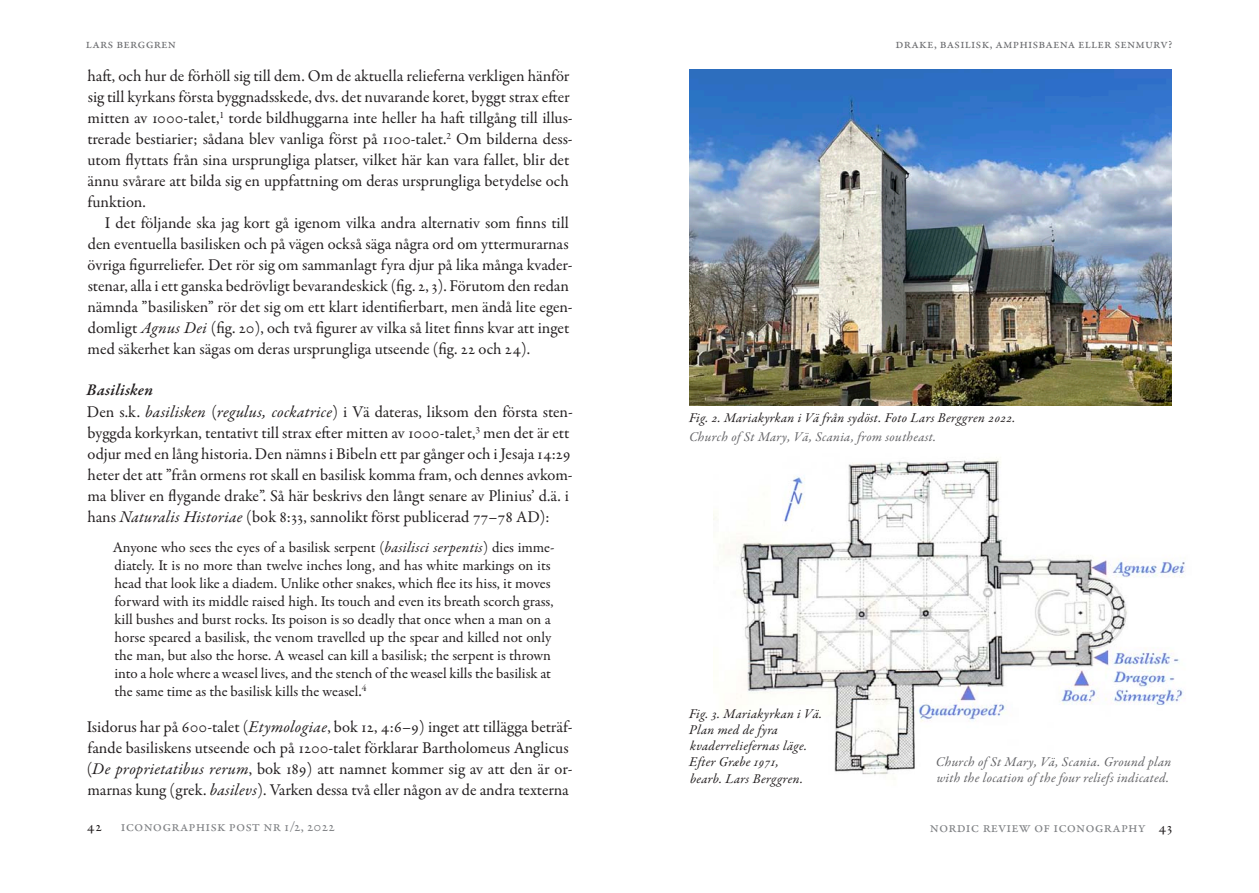
<style>
.page{position:relative;width:1259px;height:893px;background:#fff}
.page>*{position:absolute;margin:0;border:0;box-sizing:border-box;transform-origin:0 0}
.Brödtext_indrag{font:16.5px/21px "Garamond Premr Pro";letter-spacing:-.005em;color:#231f20}
.Brödtext{font:16.5px/21px "Garamond Premr Pro";letter-spacing:-.005em;color:#231f20}
.Brödtext-2{font:italic 600 16.5px "Garamond Premr Pro";letter-spacing:.02em;color:#231f20}
.Citat{font:15px/18px "Garamond Premr Pro";color:#231f20}
.t1{font:15px "Garamond Premr Pro";letter-spacing:.01em;color:#808285}
.Bildtext{font:italic 13.5px/16.2px "Garamond Premr Pro";letter-spacing:.025em;color:#231f20}
.Captions_in_English{font:italic 13.5px/16.2px "Garamond Premr Pro";letter-spacing:.02em;color:#636366}
.Brödtext_utan_indrag{font:13.5px "Garamond Premr Pro";letter-spacing:.01em;color:#6c6d70}
.s1{font-style:italic}
.s2{font-size:16.5px}
.s3{color:#231f20}
</style>
<div class="page">
<img style="left:714px;top:457px;width:471px;height:318px">
<img style="left:689px;top:69px;width:483px;height:336px">
<p class="Brödtext_utan_indrag" style="left:86px;top:35px;width:92px">lars berggren</p>
<p class="Brödtext_indrag" style="left:87px;top:66px;width:487px">haft, och hur de förhöll sig till dem. Om de aktuella relieferna verkligen hänför sig till kyrkans första byggnadsskede, dvs. det nuvarande koret, byggt strax efter mitten av 1000-talet,<sup>1</sup> torde bildhuggarna inte heller ha haft tillgång till illus&shy;trerade bestiarier; sådana blev vanliga först på 1100-talet.<sup>2</sup> Om bilderna dess&shy;utom flyttats från sina ursprungliga platser, vilket här kan vara fallet, blir det ännu svårare att bilda sig en uppfattning om deras ursprungliga betydelse och funktion.</p>
<p class="Brödtext_indrag" style="left:87px;top:213px;width:487px;text-indent:17px">I det följande ska jag kort gå igenom vilka andra alternativ som finns till den eventuella basilisken och på vägen också säga några ord om yttermurarnas övriga figurreliefer. Det rör sig om sammanlagt fyra djur på lika många kvader&shy;stenar, alla i ett ganska bedrövligt bevarandeskick (fig. 2, 3). Förutom den redan nämnda ”basilisken” rör det sig om ett klart identifierbart, men ändå lite egen&shy;domligt <span class="s1">Agnus Dei</span> (fig. 20), och två figurer av vilka så litet finns kvar att inget med säkerhet kan sägas om deras ursprungliga utseende (fig. 22 och 24).</p>
<p class="Brödtext-2" style="left:87px;top:379px;width:68px">Basilisken</p>
<p class="Brödtext" style="left:87px;top:402px;width:487px">Den s.k. <span class="s1">basilisken</span> (<span class="s1">regulus, cockatrice</span>) i Vä dateras, liksom den första sten&shy;byggda korkyrkan, tentativt till strax efter mitten av 1000-talet,<sup>3</sup> men det är ett odjur med en lång historia. Den nämns i Bibeln ett par gånger och i Jesaja 14:29 heter det att ”från ormens rot skall en basilisk komma fram, och dennes avkom&shy;ma bliver en flygande drake”. Så här beskrivs den långt senare av Plinius’ d.ä. i hans <span class="s1">Naturalis Historiae</span> (bok 8:33, sannolikt först publicerad 77–78 AD):</p>
<p class="Citat" style="left:113px;top:539px;width:443px">Anyone who sees the eyes of a basilisk serpent (<span class="s1">basilisci serpentis</span>) dies imme&shy;diately. It is no more than twelve inches long, and has white markings on its head that look like a diadem. Unlike other snakes, which flee its hiss, it moves forward with its middle raised high. Its touch and even its breath scorch grass, kill bushes and burst rocks. Its poison is so deadly that once when a man on a horse speared a basilisk, the venom travelled up the spear and killed not only the man, but also the horse. A weasel can kill a basilisk; the serpent is thrown into a hole where a weasel lives, and the stench of the weasel kills the basilisk at the same time as the basilisk kills the weasel<span class="s2">.</span><sup>4</sup></p>
<p class="Brödtext" style="left:87px;top:717px;width:487px">Isidorus har på 600-talet (<span class="s1">Etymologiae</span>, bok 12, 4:6–9) inget att tillägga beträf&shy;fande basiliskens utseende och på 1200-talet förklarar Bartholomeus Anglicus (<span class="s1">De proprietatibus rerum</span>, bok 189) att namnet kommer sig av att den är or&shy;marnas kung (grek. <span class="s1">basilevs</span>). Varken dessa två eller någon av de andra texterna</p>
<p class="Citat" style="left:87px;top:817px;width:17px">42</p>
<p class="t1" style="left:121px;top:817px;width:216px">iconographisk post nr 1/2, 2022</p>
<p class="Brödtext_utan_indrag" style="left:895px;top:36px;width:278px">drake, basilisk, amphisbaena eller senmurv?</p>
<p class="Bildtext" style="left:689px;top:410px;width:328px">Fig. 2. Mariakyrkan i Vä från sydöst. Foto Lars Berggren 2022.</p>
<p class="Captions_in_English" style="left:689px;top:430px;width:249px">Church of St Mary, Vä, Scania, from southeast.</p>
<p class="Bildtext" style="left:689px;top:706px;width:135px">Fig. 3. Mariakyrkan i Vä.<br>Plan med de fyra</p>
<p class="Bildtext" style="left:690px;top:739px;width:118px">kvaderreliefernas läge.</p>
<p class="Bildtext" style="left:689px;top:755px;width:91px">Efter Græbe 1971,</p>
<p class="Bildtext" style="left:690px;top:771px;width:115px">bearb. Lars Berggren.</p>
<p class="Captions_in_English" style="left:936px;top:754px;width:237px">Church of St Mary, Vä, Scania. Ground plan with the location of the four reliefs indicated.</p>
<p class="t1" style="left:930px;top:818px;width:244px">nordic review of iconography <span class="s3">43</span></p>
</div>
